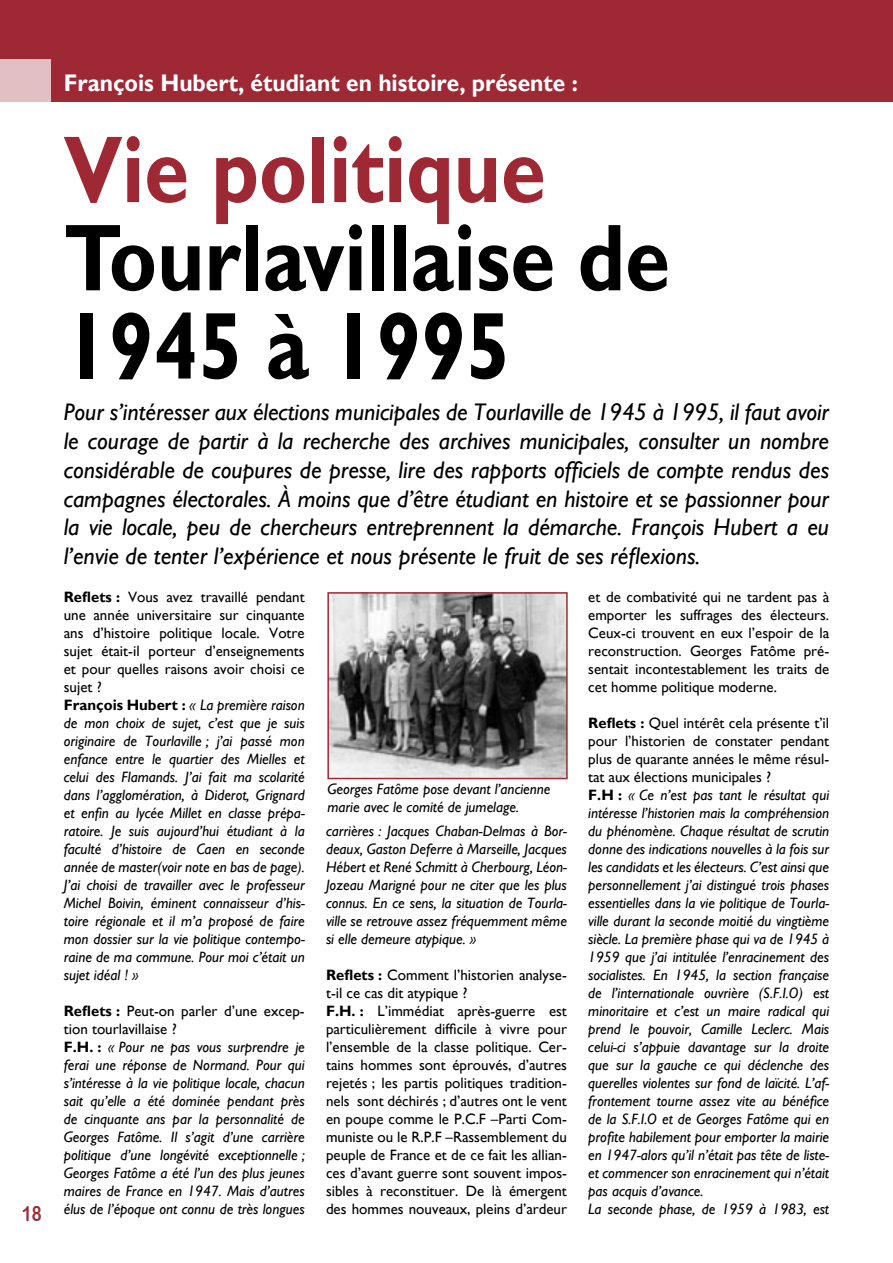
<style>
.page{position:relative;width:893px;height:1263px;background:#fff}
.page>*{position:absolute;margin:0;border:0;box-sizing:border-box;transform-origin:0 0}
.titres__gros{font:700 95.55px/88.2px "Gill Sans";color:#000;scale:.85 1}
.chapo_noir{font:italic 24px/28.8px "Gill Sans";color:#000;text-align:justify}
.surtitre{font:700 24px "Gill Sans";color:#fff;scale:.95 1}
.CHAPEAU{font:21px "Arial Rounded MT Bold";color:#9e2935;scale:.8 1}
.Légende{font:italic 15px/18px "Gill Sans";color:#000;text-align:justify}
.Corps_de_texte{font:15px/18px "Gill Sans";color:#000;text-align:justify}
.s1{color:#9e2935}
.s2{font-weight:700}
.s3{font-weight:700;font-style:normal}
</style>
<div class="page">
<div style="left:0;top:0;width:893px;height:102px;background:#9e2935"></div>
<div style="left:0;top:60px;width:51px;height:42px;background:#e2bfc2"></div>
<img style="left:330px;top:595px;width:235px;height:181px">
<div style="left:327px;top:592px;width:241px;height:187px;border:2px solid #9e2935"></div>
<p class="CHAPEAU" style="left:22px;top:1201px;width:26px">18</p>
<p class="surtitre" style="left:64px;top:69px;width:543px">François Hubert, étudiant en histoire, présente :</p>
<p class="titres__gros" style="left:64px;top:128px;width:715px"><span class="s1">Vie politique<br></span>Tourlavillaise de<br>1945 à 1995</p>
<p class="chapo_noir" style="left:64px;top:398px;width:767px">Pour s’intéresser aux élections municipales de Tourlaville de 1945 à 1995, il faut avoir le courage de partir à la recherche des archives municipales, consulter un nombre considérable de coupures de presse, lire des rapports officiels de compte rendus des campagnes électorales. À moins que d’être étudiant en histoire et se passionner pour la vie locale, peu de chercheurs entreprennent la démarche. François Hubert a eu l’envie de tenter l’expérience et nous présente le fruit de ses réflexions.</p>
<p class="Corps_de_texte" style="left:64px;top:588px;width:242px"><span class="s2">Reflets :</span> Vous avez travaillé pendant une année universitaire sur cinquante ans d’histoire politique locale. Votre sujet était-il porteur d’enseignements et pour quelles raisons avoir choisi ce sujet ?</p>
<p class="Légende" style="left:64px;top:696px;width:242px"><span class="s3">François Hubert :</span> « La première raison de mon choix de sujet, c’est que je suis originaire de Tourlaville ; j’ai passé mon enfance entre le quartier des Mielles et celui des Flamands. J’ai fait ma scolarité dans l’agglomération, à Diderot, Grignard et enfin au lycée Millet en classe prépa&shy;ratoire. Je suis aujourd’hui étudiant à la faculté d’histoire de Caen en seconde année de master(voir note en bas de page).<br>J’ai choisi de travailler avec le professeur Michel Boivin, éminent connaisseur d’his&shy;toire régionale et il m’a proposé de faire mon dossier sur la vie politique contempo&shy;raine de ma commune. Pour moi c’était un sujet idéal ! »</p>
<p class="Corps_de_texte" style="left:64px;top:1002px;width:242px"><span class="s2">Reflets :</span> Peut-on parler d’une excep&shy;tion tourlavillaise ?</p>
<p class="Légende" style="left:64px;top:1038px;width:242px"><span class="s3">F.H. :</span> « Pour ne pas vous surprendre je ferai une réponse de Normand. Pour qui s’intéresse à la vie politique locale, chacun sait qu’elle a été dominée pendant près de cinquante ans par la personnalité de Georges Fatôme. Il s’agit d’une carrière politique d’une longévité exceptionnelle ; Georges Fatôme a été l’un des plus jeunes maires de France en 1947. Mais d’autres élus de l’époque ont connu de très longues</p>
<p class="Corps_de_texte" style="left:588px;top:588px;width:242px">et de combativité qui ne tardent pas à emporter les suffrages des électeurs.<br>Ceux-ci trouvent en eux l’espoir de la reconstruction. Georges Fatôme pré&shy;sentait incontestablement les traits de cet homme politique moderne.</p>
<p class="Corps_de_texte" style="left:588px;top:714px;width:242px"><span class="s2">Reflets :</span> Quel intérêt cela présente t’il pour l’historien de constater pendant plus de quarante années le même résul&shy;tat aux élections municipales ?</p>
<p class="Légende" style="left:588px;top:786px;width:242px"><span class="s3">F.H :</span> « Ce n’est pas tant le résultat qui intéresse l’historien mais la compréhension du phénomène. Chaque résultat de scrutin donne des indications nouvelles à la fois sur les candidats et les électeurs. C’est ainsi que personnellement j’ai distingué trois phases essentielles dans la vie politique de Tourla&shy;ville durant la seconde moitié du vingtième siècle. La première phase qui va de 1945 à 1959 que j’ai intitulée l’enracinement des socialistes. En 1945, la section française de l’internationale ouvrière (S.F.I.O) est minoritaire et c’est un maire radical qui prend le pouvoir, Camille Leclerc. Mais celui-ci s’appuie davantage sur la droite que sur la gauche ce qui déclenche des querelles violentes sur fond de laïcité. L’af&shy;frontement tourne assez vite au bénéfice de la S.F.I.O et de Georges Fatôme qui en profite habilement pour emporter la mairie en 1947-alors qu’il n’était pas tête de liste&shy;et commencer son enracinement qui n’était pas acquis d’avance.</p>
<p class="Légende" style="left:588px;top:1200px;width:242px">La seconde phase, de 1959 à 1983, est</p>
<p class="Légende" style="left:327px;top:780px;width:225px">Georges Fatôme pose devant l’ancienne marie avec le comité de jumelage.</p>
<p class="Légende" style="left:326px;top:822px;width:242px">carrières : Jacques Chaban-Delmas à Bor&shy;deaux, Gaston Deferre à Marseille, Jacques Hébert et René Schmitt à Cherbourg, Léon-Jozeau Marigné pour ne citer que les plus connus. En ce sens, la situation de Tourla&shy;ville se retrouve assez fréquemment même si elle demeure atypique. »</p>
<p class="Corps_de_texte" style="left:326px;top:966px;width:242px"><span class="s2">Reflets :</span> Comment l’historien analyse&shy;t-il ce cas dit atypique ?</p>
<p class="Corps_de_texte" style="left:326px;top:1002px;width:242px"><span class="s2">F.H. :</span> L’immédiat après-guerre est particulièrement difficile à vivre pour l’ensemble de la classe politique. Cer&shy;tains hommes sont éprouvés, d’autres rejetés ; les partis politiques tradition&shy;nels sont déchirés ; d’autres ont le vent en poupe comme le P.C.F –Parti Com&shy;muniste ou le R.P.F –Rassemblement du peuple de France et de ce fait les allian&shy;ces d’avant guerre sont souvent impos&shy;sibles à reconstituer. De là émergent des hommes nouveaux, pleins d’ardeur</p>
</div>
